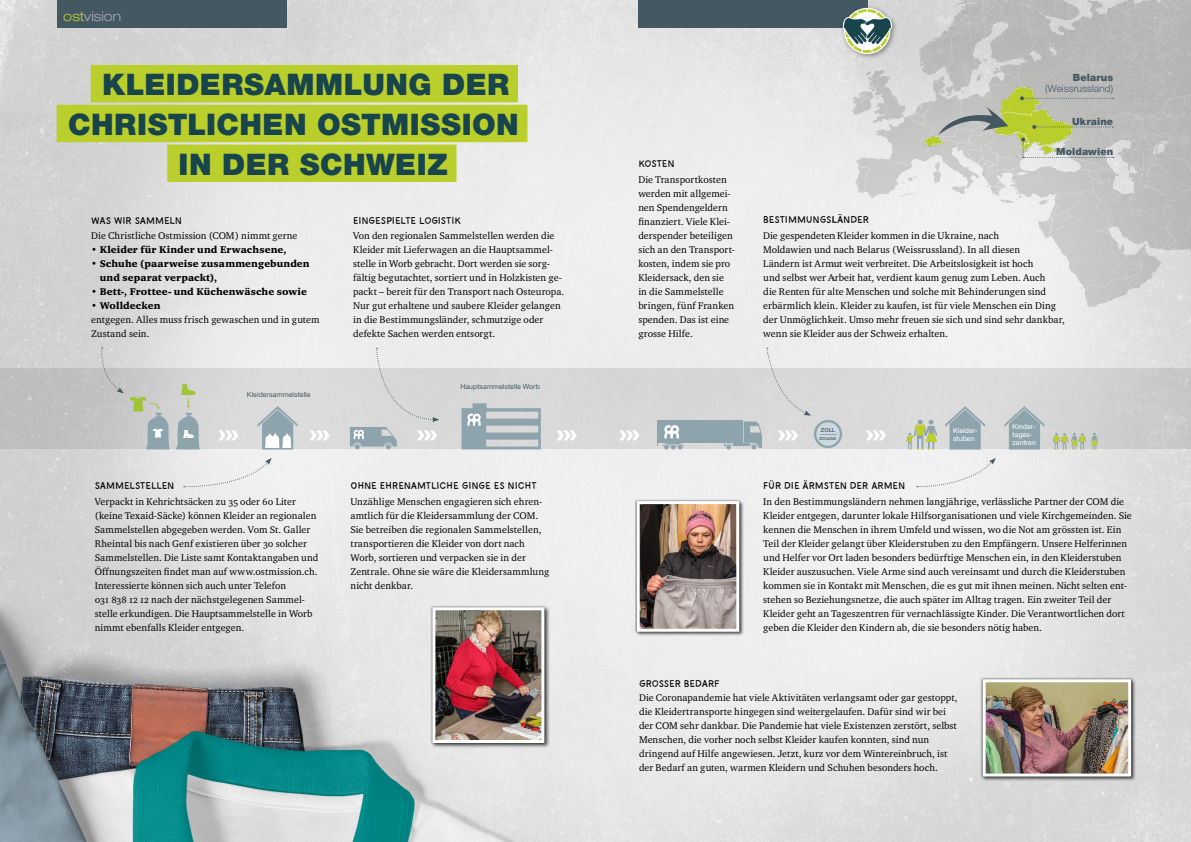
<style>
.page{position:relative;width:1191px;height:842px;background:#fff}
.page>*{position:absolute;margin:0;border:0;box-sizing:border-box;transform-origin:0 0}
.t1{font:900 29.7px "Helvetica Neue";letter-spacing:.015em;color:#17454b}
.t2{font:300 expanded 13.5px "Helvetica Neue";color:#a7a7b2}
.t3{font:10px/14px "Charter ITC Regu OS";letter-spacing:.005em;color:#000}
.t4{font:10px "ATS Marker Marker";letter-spacing:-.015em;color:#000}
.t5{font:10px/14px "Charter ITC Blac OS";letter-spacing:.01em;color:#000}
.t6{font:900 10px "Helvetica Neue";letter-spacing:.01em;color:#445862}
.t7{font:300 10px "Helvetica Neue";letter-spacing:.005em;color:#445862}
.t8{font:7px "Helvetica Neue";letter-spacing:.01em;color:#445862}
.t9{font:7px/8px "Helvetica Neue";letter-spacing:.01em;color:#fff}
.t10{font:500 5.6px "Helvetica Neue";color:#445862}
.t11{font:500 4px "Helvetica Neue";color:#445862}
.s1{color:#bace2c}
</style>
<div class="page">
<img style="left:0;top:0;width:1191px;height:842px">
<svg style="left:0;top:369px;width:1191px;height:80px;background:#d2d3d3"></svg>
<div style="left:91px;top:65px;width:427px;height:37px;background:#bace2c"></div>
<div style="left:57px;top:105px;width:470px;height:37px;background:#bace2c"></div>
<div style="left:167px;top:145px;width:289px;height:37px;background:#bace2c"></div>
<svg style="left:130px;top:397px;width:40px;height:52px;background:#b8c1b9"></svg>
<svg style="left:176px;top:384px;width:24px;height:65px;background:#b7c1bb"></svg>
<svg style="left:461px;top:403px;width:80px;height:46px;background:#aebbc0"></svg>
<div style="left:657px;top:420px;width:85px;height:23px;background:#8ea4ad"></div>
<hr style="left:733px;top:443px;width:16px;height:3px;background:#8ea4ad">
<svg style="left:724px;top:443px;width:8px;height:6px"></svg>
<svg style="left:657px;top:425px;width:27px;height:24px"></svg>
<svg style="left:258px;top:406px;width:40px;height:43px;background:#bbc6ca"></svg>
<svg style="left:1004px;top:406px;width:40px;height:44px;background:#a8b7bc"></svg>
<svg style="left:945px;top:406px;width:40px;height:44px;background:#aab8bd"></svg>
<svg style="left:906px;top:420px;width:31px;height:30px"></svg>
<svg style="left:1091px;top:433px;width:7px;height:17px"></svg>
<svg style="left:1052px;top:433px;width:33px;height:17px"></svg>
<div style="left:431px;top:606px;width:119px;height:142px;background:#000;opacity:.62"></div>
<div style="left:430px;top:605px;width:116px;height:140px;background:#000;opacity:.55"></div>
<img style="left:436px;top:611px;width:104px;height:128px">
<div style="left:432px;top:607px;width:112px;height:136px;border:3px solid #fff"></div>
<div style="left:635px;top:500px;width:109px;height:137px;background:#000;opacity:.62"></div>
<div style="left:635px;top:499px;width:106px;height:135px;background:#000;opacity:.55"></div>
<img style="left:640px;top:505px;width:95px;height:123px">
<div style="left:636px;top:501px;width:103px;height:131px;border:3px solid #fff"></div>
<div style="left:981px;top:678px;width:155px;height:103px;background:#000;opacity:.62"></div>
<div style="left:980px;top:677px;width:153px;height:101px;background:#000;opacity:.55"></div>
<img style="left:986px;top:683px;width:141px;height:89px">
<div style="left:982px;top:679px;width:149px;height:97px;border:3px solid #fff"></div>
<img style="left:834px;top:0;width:357px;height:307px">
<img style="left:834px;top:65px;width:307px;height:117px">
<svg style="left:938px;top:107px;width:70px;height:28px;background:#a5ac9e"></svg>
<svg style="left:1020px;top:96px;width:93px;height:4px"></svg>
<svg style="left:1032px;top:125px;width:81px;height:4px"></svg>
<svg style="left:1021px;top:138px;width:92px;height:20px;background:#c6caaf"></svg>
<div style="left:184px;top:458px;width:88px;height:30px;background:#eee"></div>
<div style="left:916px;top:458px;width:79px;height:30px;background:#f0f0f0"></div>
<svg style="left:101px;top:347px;width:23px;height:46px"></svg>
<svg style="left:218px;top:430px;width:20px;height:10px"></svg>
<svg style="left:310px;top:430px;width:20px;height:10px"></svg>
<svg style="left:350px;top:348px;width:89px;height:101px;background:#d6d7d8"></svg>
<svg style="left:557px;top:430px;width:20px;height:10px"></svg>
<svg style="left:619px;top:430px;width:20px;height:10px"></svg>
<svg style="left:743px;top:348px;width:99px;height:101px;background:#d7d9da"></svg>
<svg style="left:866px;top:430px;width:20px;height:10px"></svg>
<div style="left:57px;top:0;width:229px;height:28px;background:#445862"></div>
<div style="left:638px;top:0;width:229px;height:28px;background:#445862"></div>
<div style="left:840px;top:5px;width:58px;height:55px;background:#000;opacity:.38"></div>
<svg style="left:843px;top:8px;width:49px;height:46px"></svg>
<h2 class="t2" style="left:63px;top:8px;width:60px"><span class="s1">ost</span>vision</h2>
<h1 class="t1" style="left:102px;top:67px;width:409px">KLEIDERSAMMLUNG DER</h1>
<h1 class="t1" style="left:68px;top:107px;width:452px">CHRISTLICHEN OSTMISSION</h1>
<h1 class="t1" style="left:179px;top:146px;width:271px">IN DER SCHWEIZ</h1>
<p class="t4" style="left:91px;top:214px;width:93px">WAS WIR SAMMELN</p>
<p class="t4" style="left:353px;top:214px;width:109px">EINGESPIELTE LOGISTIK</p>
<p class="t3" style="left:91px;top:229px;width:208px">Die Christliche Ostmission (COM) nimmt gerne</p>
<p class="t5" style="left:91px;top:243px;width:197px">• Kleider für Kinder und Erwachsene,</p>
<p class="t5" style="left:100px;top:257px;width:211px;text-indent:-8px">• Schuhe (paarweise zusammengebunden und separat verpackt),</p>
<p class="t5" style="left:91px;top:285px;width:217px">• Bett-, Frottee- und Küchenwäsche sowie</p>
<p class="t5" style="left:91px;top:299px;width:71px">• Wolldecken</p>
<p class="t3" style="left:91px;top:313px;width:230px">entgegen. Alles muss frisch gewaschen und in gutem<br>Zustand sein.</p>
<p class="t8" style="left:247px;top:390px;width:65px">Kleidersammelstelle</p>
<p class="t3" style="left:353px;top:229px;width:213px">Von den regionalen Sammelstellen werden die Kleider mit Lieferwagen an die Hauptsammel&shy;stelle in Worb gebracht. Dort werden sie sorg&shy;fältig begutachtet, sortiert und in Holzkisten ge&shy;packt – bereit für den Transport nach Osteuropa.<br>Nur gut erhaltene und saubere Kleider gelangen in die Bestimmungsländer, schmutzige oder defekte Sachen werden entsorgt.</p>
<p class="t8" style="left:460px;top:383px;width:81px">Hauptsammelstelle Worb</p>
<p class="t4" style="left:638px;top:157px;width:38px">KOSTEN</p>
<p class="t3" style="left:638px;top:173px;width:98px">Die Transportkosten werden mit allgemei&shy;nen Spendengeldern finanziert. Viele Klei&shy;derspender beteiligen sich an den Transport&shy;kosten, indem sie pro<br>Kleidersack, den sie in die Sammelstelle bringen, fünf Franken spenden. Das ist eine grosse Hilfe.</p>
<p class="t6" style="left:1073px;top:71px;width:42px">Belarus</p>
<p class="t7" style="left:1045px;top:82px;width:70px">(Weissrussland)</p>
<p class="t4" style="left:763px;top:213px;width:107px">BESTIMMUNGSLÄNDER</p>
<p class="t6" style="left:1072px;top:115px;width:43px">Ukraine</p>
<p class="t6" style="left:1056px;top:146px;width:58px">Moldawien</p>
<p class="t3" style="left:763px;top:229px;width:303px">Die gespendeten Kleider kommen in die Ukraine, nach<br>Moldawien und nach Belarus (Weissrussland). In all diesen<br>Ländern ist Armut weit verbreitet. Die Arbeitslosigkeit ist hoch<br>und selbst wer Arbeit hat, verdient kaum genug zum Leben. Auch<br>die Renten für alte Menschen und solche mit Behinderungen sind erbärmlich klein. Kleider zu kaufen, ist für viele Menschen ein Ding der Unmöglichkeit. Umso mehr freuen sie sich und sind sehr dankbar, wenn sie Kleider aus der Schweiz erhalten.</p>
<p class="t10" style="left:821px;top:426px;width:16px">ZOLL</p>
<p class="t11" style="left:819px;top:436px;width:18px">DOUANE</p>
<p class="t9" style="left:953px;top:427px;width:26px">Kleider&shy;stuben</p>
<p class="t9" style="left:1012px;top:422px;width:25px">Kinder&shy;tages&shy;zentren</p>
<p class="t4" style="left:95px;top:478px;width:81px">SAMMELSTELLEN</p>
<p class="t3" style="left:95px;top:495px;width:225px">Verpackt in Kehrichtsäcken zu 35 oder 60 Liter (keine Texaid-Säcke) können Kleider an regionalen Sammelstellen abgegeben werden. Vom St. Galler Rheintal bis nach Genf existieren über 30 solcher Sammelstellen. Die Liste samt Kontaktangaben und Öffnungszeiten findet man auf www.ostmission.ch.<br>Interessierte können sich auch unter Telefon<br>031 838 12 12 nach der nächstgelegenen Sammel&shy;stelle erkundigen. Die Hauptsammelstelle in Worb nimmt ebenfalls Kleider entgegen.</p>
<p class="t4" style="left:350px;top:478px;width:188px">OHNE EHRENAMTLICHE GINGE ES NICHT</p>
<p class="t4" style="left:763px;top:478px;width:143px">FÜR DIE ÄRMSTEN DER ARMEN</p>
<p class="t3" style="left:350px;top:495px;width:200px">Unzählige Menschen engagieren sich ehren&shy;amtlich für die Kleidersammlung der COM.<br>Sie betreiben die regionalen Sammelstellen, transportieren die Kleider von dort nach Worb, sortieren und verpacken sie in der Zentrale. Ohne sie wäre die Kleidersammlung nicht denkbar.</p>
<p class="t3" style="left:763px;top:495px;width:370px">In den Bestimmungsländern nehmen langjährige, verlässliche Partner der COM die Kleider entgegen, darunter lokale Hilfsorganisationen und viele Kirchgemeinden. Sie kennen die Menschen in ihrem Umfeld und wissen, wo die Not am grössten ist. Ein Teil der Kleider gelangt über Kleiderstuben zu den Empfängern. Unsere Helferinnen und Helfer vor Ort laden besonders bedürftige Menschen ein, in den Kleiderstuben Kleider auszusuchen. Viele Arme sind auch vereinsamt und durch die Kleiderstuben kommen sie in Kontakt mit Menschen, die es gut mit ihnen meinen. Nicht selten ent&shy;stehen so Beziehungsnetze, die auch später im Alltag tragen. Ein zweiter Teil der Kleider geht an Tageszentren für vernachlässigte Kinder. Die Verantwortlichen dort geben die Kleider den Kindern ab, die sie besonders nötig haben.</p>
<p class="t4" style="left:639px;top:677px;width:82px">GROSSER BEDARF</p>
<p class="t3" style="left:639px;top:691px;width:320px">Die Coronapandemie hat viele Aktivitäten verlangsamt oder gar gestoppt, die Kleidertransporte hingegen sind weitergelaufen. Dafür sind wir bei der COM sehr dankbar. Die Pandemie hat viele Existenzen zerstört, selbst Menschen, die vorher noch selbst Kleider kaufen konnten, sind nun dringend auf Hilfe angewiesen. Jetzt, kurz vor dem Wintereinbruch, ist der Bedarf an guten, warmen Kleidern und Schuhen besonders hoch.</p>
</div>
